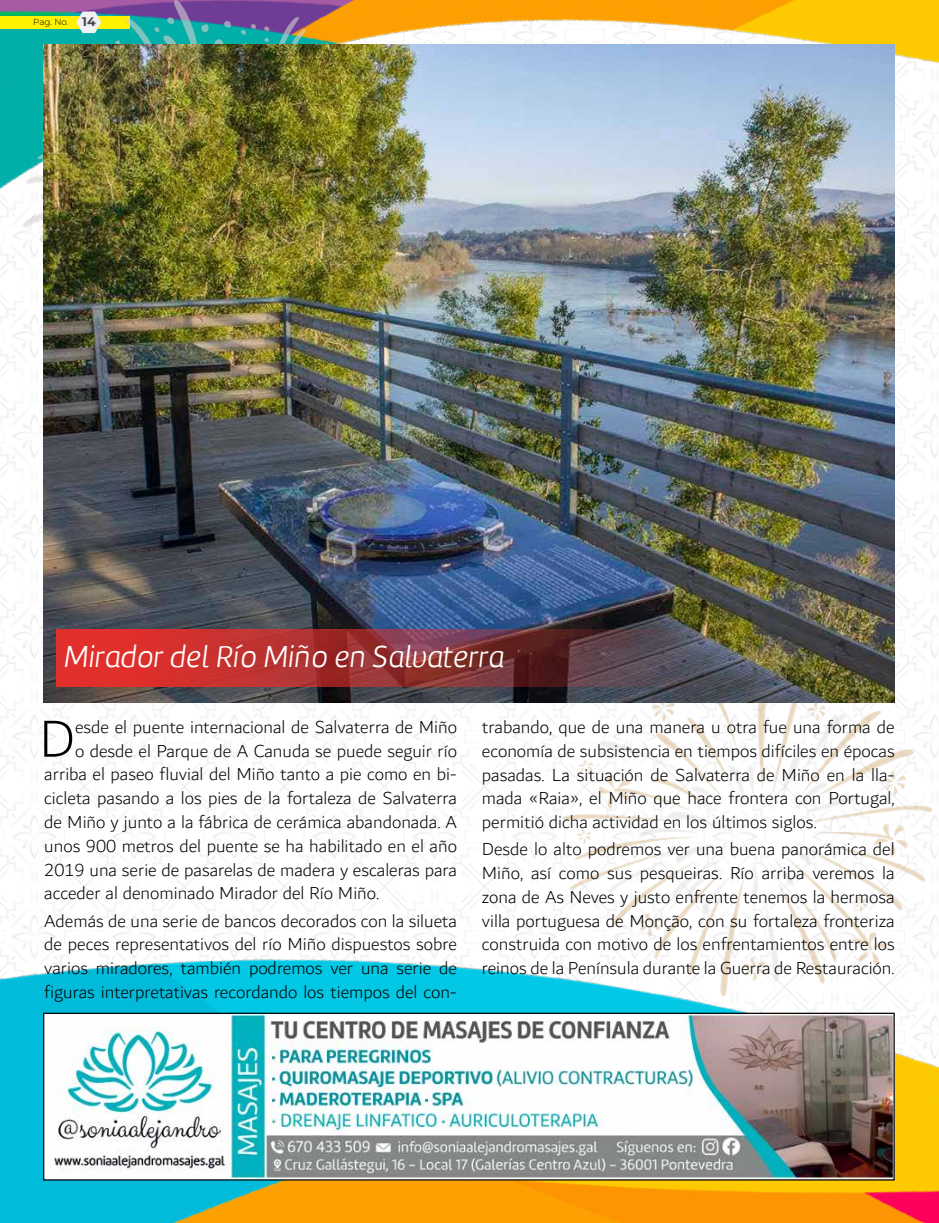
<style>
.page{position:relative;width:939px;height:1223px;background:#fff}
.page>*{position:absolute;margin:0;border:0;box-sizing:border-box;transform-origin:0 0}
.t1{font:300 55.38px "Dubai";color:#000}
.t2{font:italic 31.25px "Amelia Basic Light";color:#fff}
.t3{font:300 18.75px/23.8px "Dubai";color:#000;text-align:justify}
.t4{font:300 8.75px "Montserrat";color:#000}
.s1{font-weight:700;font-size:12.5px;color:#44484e}
</style>
<div class="page">
<img style="left:0;top:0;width:939px;height:221px">
<div style="left:0;top:16px;width:130px;height:12px;background:#fff200"></div>
<img style="left:0;top:711px;width:939px;height:511px">
<img style="left:25px;top:0;width:361px;height:348px">
<img style="left:563px;top:667px;width:369px;height:328px">
<img style="left:44px;top:44px;width:850px;height:658px">
<img style="left:56px;top:629px;width:807px;height:58px">
<img style="left:45px;top:1014px;width:848px;height:164px">
<div style="left:43px;top:1012px;width:852px;height:168px;border:1px solid #000"></div>
<p class="t4" style="left:33px;top:16px;width:64px">Pag. No. <span class="s1">14</span></p>
<h2 class="t2" style="left:64px;top:639px;width:441px">Mirador del Río Miño en Salvaterra</h2>
<h1 class="t1" style="left:39px;top:696px;width:38px">D</h1>
<p class="t3" style="left:75px;top:715px;width:384px">esde el puente internacional de Salvaterra de Miño</p>
<p class="t3" style="left:75px;top:739px;width:384px">o desde el Parque de A Canuda se puede seguir río</p>
<p class="t3" style="left:44px;top:763px;width:414px">arriba el paseo fluvial del Miño tanto a pie como en bi-</p>
<p class="t3" style="left:44px;top:786px;width:414px">cicleta pasando a los pies de la fortaleza de Salvaterra</p>
<p class="t3" style="left:44px;top:810px;width:414px">de Miño y junto a la fábrica de cerámica abandonada. A</p>
<p class="t3" style="left:44px;top:834px;width:414px">unos 900 metros del puente se ha habilitado en el año</p>
<p class="t3" style="left:44px;top:858px;width:414px">2019 una serie de pasarelas de madera y escaleras para</p>
<p class="t3" style="left:44px;top:881px;width:337px">acceder al denominado Mirador del Río Miño.</p>
<p class="t3" style="left:44px;top:909px;width:414px">Además de una serie de bancos decorados con la silueta de peces representativos del río Miño dispuestos sobre varios miradores, también podremos ver una serie de figuras interpretativas recordando los tiempos del con-</p>
<p class="t3" style="left:482px;top:715px;width:414px">trabando, que de una manera u otra fue una forma de economía de subsistencia en tiempos difíciles en épocas pasadas. La situación de Salvaterra de Miño en la lla&shy;mada «Raia», el Miño que hace frontera con Portugal, permitió dicha actividad en los últimos siglos.</p>
<p class="t3" style="left:482px;top:838px;width:414px">Desde lo alto podremos ver una buena panorámica del Miño, así como sus pesqueiras. Río arriba veremos la zona de As Neves y justo enfrente tenemos la hermosa villa portuguesa de Monção, con su fortaleza fronteriza construida con motivo de los enfrentamientos entre los reinos de la Península durante la Guerra de Restauración.</p>
</div>
